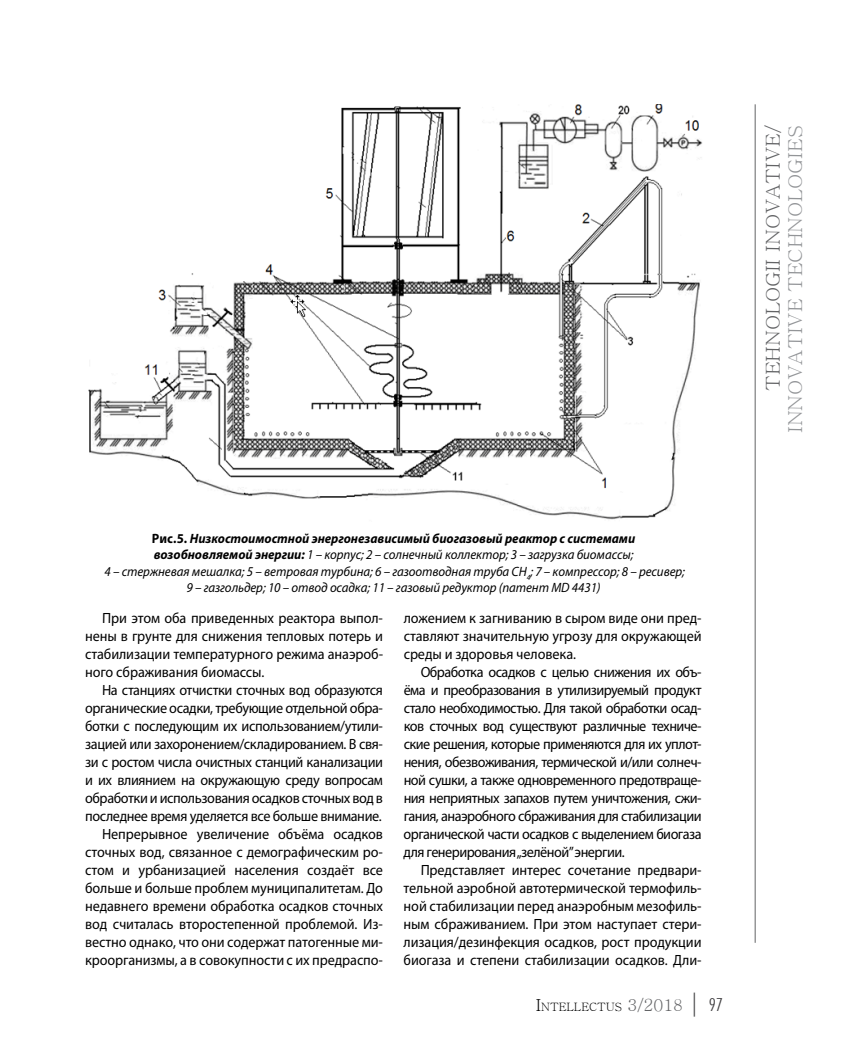
<style>
.page{position:relative;width:851px;height:1063px;background:#fff}
.page>*{position:absolute;margin:0;border:0;box-sizing:border-box;transform-origin:0 0}
.t1{font:19.2px "Batang";color:#939598;scale:1.06 1}
.t2{font:19.2px "Batang";color:#636466;scale:1.06 1}
.t3{font:14.85px/18px "Myriad Pro";letter-spacing:-.01em;color:#000;text-align:justify;scale:.94 1}
.t4{font:italic 13.5px/16.5px "Myriad Pro";color:#000;text-align:center;scale:.94 1}
.t5{font:11.55px "Batang";color:#000}
.s1{font-weight:700;font-style:normal}
.s2{font-weight:700}
.s3{font-size:16.5px}
.s4{font-size:16.5px;color:#636466}
.s5{font-family:"Futura AT Light";font-stretch:condensed;font-size:24px;color:#414042}
.s6{font-family:"Futura AT Light";font-stretch:condensed;font-size:18px;color:#414042}
</style>
<div class="page">
<hr style="left:754px;top:104px;width:1px;height:839px;background:#636466">
<img style="left:88px;top:104px;width:614px;height:416px">
<p class="t4" style="left:104px;top:530px;width:619px"><span class="s1">Рис.5.</span> <span class="s2">Низкостоимостной энергонезависимый биогазовый реактор с системами возобновляемой энергии:</span> 1 – корпус; 2 – солнечный коллектор; 3 – загрузка биомассы;<br>4 – стержневая мешалка; 5 – ветровая турбина; 6 – газоотводная труба СН<sub>4</sub>; 7 – компрессор; 8 – ресивер; 9 – газгольдер; 10 – отвод осадка; 11 – газовый редуктор (патент MD 4431)</p>
<p class="t3" style="left:85px;top:609px;width:318px;text-indent:17px">При этом оба приведенных реактора выпол&shy;нены в грунте для снижения тепловых потерь и стабилизации температурного режима анаэроб&shy;ного сбраживания биомассы.</p>
<p class="t3" style="left:85px;top:681px;width:319px;text-align:right">На станциях отчистки сточных вод образуются органические осадки, требующие отдельной обра&shy;ботки с последующим их использованием/утили&shy;зацией или захоронением/складированием. В свя&shy;зи с ростом числа очистных станций канализации и их влиянием на окружающую среду вопросам обработки и использования осадков сточных вод в последнее время уделяется все больше внимание.<br>Непрерывное увеличение объёма осадков сточных вод, связанное с демографическим ро&shy;стом и урбанизацией населения создаёт все больше и больше проблем муниципалитетам. До недавнего времени обработка осадков сточных вод считалась второстепенной проблемой. Из&shy;вестно однако, что они содержат патогенные ми&shy;кроорганизмы, а в совокупности с их предраспо-</p>
<p class="t3" style="left:403px;top:609px;width:318px">ложением к загниванию в сыром виде они пред&shy;ставляют значительную угрозу для окружающей среды и здоровья человека.</p>
<p class="t3" style="left:403px;top:663px;width:319px;text-indent:17px">Обработка осадков с целью снижения их объ&shy;ёма и преобразования в утилизируемый продукт стало необходимостью. Для такой обработки осад&shy;ков сточных вод существуют различные техниче&shy;ские решения, которые применяются для их уплот&shy;нения, обезвоживания, термической и/или солнеч&shy;ной сушки, а также одновременного предотвраще&shy;ния неприятных запахов путем уничтожения, сжи&shy;гания, анаэробного сбраживания для стабилизации органической части осадков с выделением биогаза для генерирования „зелёной”энергии.</p>
<p class="t3" style="left:403px;top:861px;width:318px;text-indent:17px">Представляет интерес сочетание предвари&shy;тельной аэробной автотермической термофиль&shy;ной стабилизации перед анаэробным мезофиль&shy;ным сбраживанием. При этом наступает стери&shy;лизация/дезинфекция осадков, рост продукции биогаза и степени стабилизации осадков. Дли-</p>
<p class="t5" style="left:535px;top:1001px;width:188px"><span class="s3">I</span>NTELLECTUS <span class="s4">3/2018</span> <span class="s5">|</span> <span class="s6">97</span></p>
<p class="t2" style="left:763px;top:391px;width:252px;rotate:-90deg">tehnologii inovative/</p>
<p class="t1" style="left:785px;top:433px;width:292px;rotate:-90deg">innovative technologies</p>
</div>
